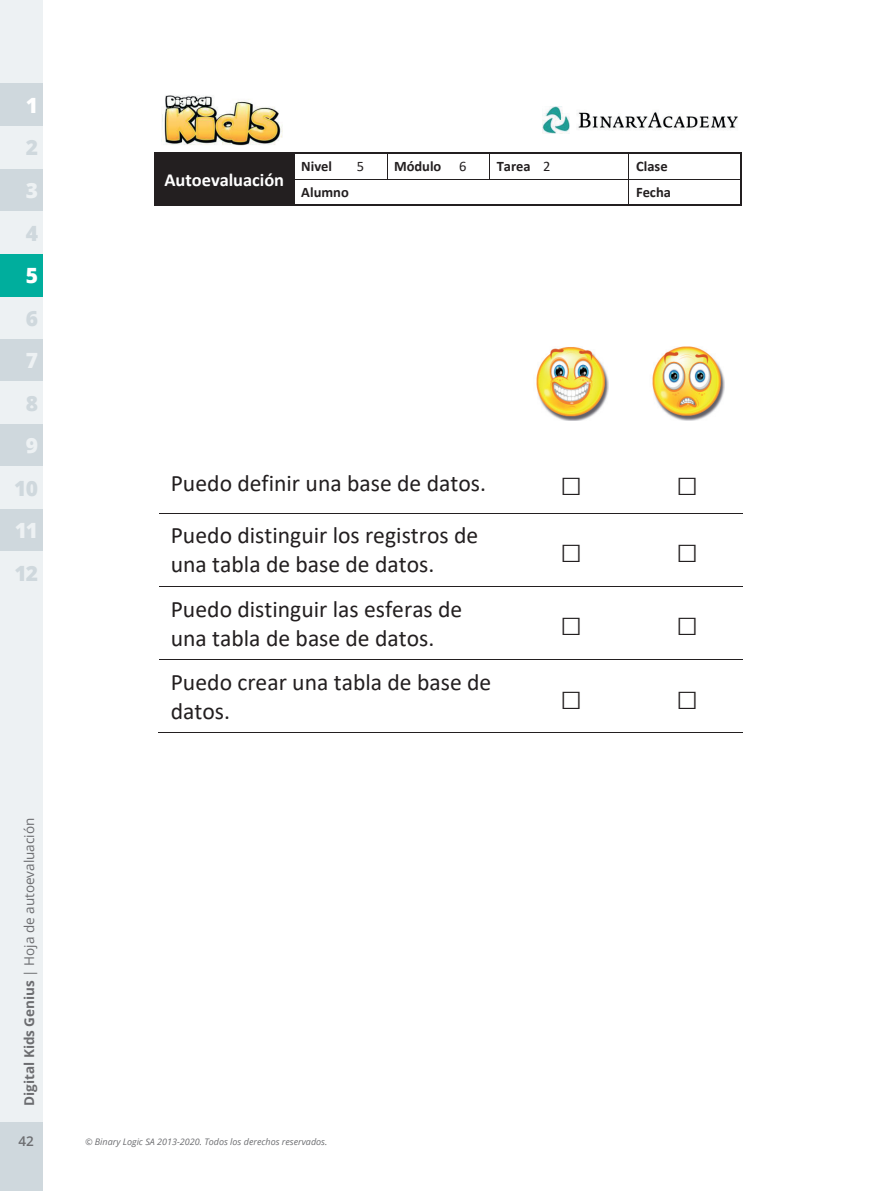
<style>
.page{position:relative;width:893px;height:1191px;background:#fff}
.page>*{position:absolute;margin:0;border:0;box-sizing:border-box;transform-origin:0 0}
.t1{font:36.75px "Calibri";color:#231f20}
.t2{font:23.7px/28.8px "Calibri";color:#231f20}
.t3{font:800 21px "Open Sans";color:#cfd8dd}
.t4{font:800 21px "Open Sans";color:#edf1f3}
.t5{font:800 21px "Open Sans";color:#fff}
.t6{font:700 18.45px "Calibri";color:#fff}
.t7{font:700 14.55px "Calibri";color:#231f20}
.t8{font:14.55px "Calibri";color:#231f20}
.t9{font:13.5px "Open Sans";color:#6c6d70}
.t10{font:600 13.5px "Open Sans";color:#6c6d70}
.t11{font:italic 9px "Open Sans";color:#6c6d70}
.s1{font-weight:700}
.s2{font-weight:400}
</style>
<div class="page">
<div style="left:0;top:0;width:43px;height:1191px;background:#edf1f3"></div>
<div style="left:0;top:84px;width:43px;height:42px;background:#cfd8dd"></div>
<div style="left:0;top:424px;width:43px;height:42px;background:#cfd8dd"></div>
<div style="left:0;top:169px;width:43px;height:42px;background:#cfd8dd"></div>
<div style="left:0;top:339px;width:43px;height:42px;background:#cfd8dd"></div>
<div style="left:0;top:509px;width:43px;height:42px;background:#cfd8dd"></div>
<div style="left:0;top:1123px;width:43px;height:68px;background:#cfd8dd"></div>
<div style="left:0;top:254px;width:43px;height:42px;background:#00ae9d"></div>
<div style="left:154px;top:154px;width:139px;height:51px;background:#231f20"></div>
<hr style="left:154px;top:152px;width:140px;height:2px;background:#231f20">
<hr style="left:154px;top:154px;width:140px;height:3px;background:#231f20">
<hr style="left:296px;top:152px;width:54px;height:2px;background:#231f20">
<hr style="left:351px;top:152px;width:36px;height:2px;background:#231f20">
<hr style="left:388px;top:152px;width:64px;height:2px;background:#231f20">
<hr style="left:453px;top:152px;width:36px;height:2px;background:#231f20">
<hr style="left:490px;top:152px;width:46px;height:2px;background:#231f20">
<hr style="left:537px;top:152px;width:92px;height:2px;background:#231f20">
<hr style="left:630px;top:152px;width:110px;height:2px;background:#231f20">
<hr style="left:295px;top:179px;width:55px;height:1px;background:#231f20">
<hr style="left:350px;top:179px;width:37px;height:1px;background:#231f20">
<svg style="left:387px;top:152px;width:1px;height:27px"></svg>
<hr style="left:387px;top:179px;width:65px;height:1px;background:#231f20">
<hr style="left:453px;top:179px;width:36px;height:1px;background:#231f20">
<svg style="left:489px;top:152px;width:1px;height:28px"></svg>
<hr style="left:490px;top:179px;width:46px;height:1px;background:#231f20">
<hr style="left:537px;top:179px;width:92px;height:1px;background:#231f20">
<hr style="left:629px;top:179px;width:56px;height:1px;background:#231f20">
<hr style="left:686px;top:179px;width:54px;height:1px;background:#231f20">
<hr style="left:154px;top:201px;width:140px;height:4px;background:#231f20">
<hr style="left:154px;top:205px;width:140px;height:1px;background:#231f20">
<svg style="left:294px;top:152px;width:2px;height:54px"></svg>
<hr style="left:295px;top:205px;width:334px;height:1px;background:#231f20">
<hr style="left:630px;top:205px;width:55px;height:1px;background:#231f20">
<hr style="left:686px;top:205px;width:54px;height:1px;background:#231f20">
<svg style="left:740px;top:152px;width:1px;height:54px"></svg>
<img style="left:162px;top:95px;width:121px;height:51px">
<img style="left:543px;top:106px;width:195px;height:28px">
<hr style="left:160px;top:513px;width:351px;height:1px;background:#231f20">
<hr style="left:512px;top:513px;width:120px;height:1px;background:#231f20">
<hr style="left:633px;top:513px;width:110px;height:1px;background:#231f20">
<hr style="left:160px;top:586px;width:351px;height:1px;background:#231f20">
<hr style="left:512px;top:586px;width:120px;height:1px;background:#231f20">
<hr style="left:633px;top:586px;width:110px;height:1px;background:#231f20">
<hr style="left:160px;top:659px;width:351px;height:1px;background:#231f20">
<hr style="left:512px;top:659px;width:120px;height:1px;background:#231f20">
<hr style="left:633px;top:659px;width:110px;height:1px;background:#231f20">
<hr style="left:159px;top:732px;width:352px;height:1px;background:#231f20">
<hr style="left:511px;top:732px;width:121px;height:1px;background:#231f20">
<hr style="left:632px;top:732px;width:111px;height:1px;background:#231f20">
<img style="left:536px;top:347px;width:72px;height:74px">
<img style="left:652px;top:346px;width:72px;height:75px">
<p class="t5" style="left:26px;top:89px;width:14px">1</p>
<p class="t3" style="left:26px;top:132px;width:14px">2</p>
<p class="t4" style="left:26px;top:174px;width:14px">3</p>
<p class="t3" style="left:26px;top:217px;width:14px">4</p>
<p class="t5" style="left:26px;top:259px;width:14px">5</p>
<p class="t3" style="left:26px;top:302px;width:14px">6</p>
<p class="t4" style="left:26px;top:344px;width:14px">7</p>
<p class="t3" style="left:26px;top:387px;width:14px">8</p>
<p class="t4" style="left:26px;top:429px;width:14px">9</p>
<p class="t3" style="left:14px;top:472px;width:25px">10</p>
<p class="t4" style="left:15px;top:514px;width:25px">11</p>
<p class="t3" style="left:15px;top:557px;width:25px">12</p>
<p class="t9" style="left:20px;top:1106px;width:290px;rotate:-90deg"><span class="s1">Digital Kids Genius</span> | Hoja de autoevaluación</p>
<p class="t6" style="left:164px;top:166px;width:121px">Autoevaluación</p>
<p class="t7" style="left:301px;top:156px;width:32px">Nivel</p>
<p class="t8" style="left:357px;top:156px;width:9px">5</p>
<p class="t7" style="left:394px;top:156px;width:74px">Módulo <span class="s2">6</span></p>
<p class="t7" style="left:497px;top:156px;width:55px">Tarea <span class="s2">2</span></p>
<p class="t7" style="left:636px;top:156px;width:33px">Clase</p>
<p class="t7" style="left:301px;top:182px;width:49px">Alumno</p>
<p class="t7" style="left:636px;top:182px;width:36px">Fecha</p>
<p class="t2" style="left:171px;top:468px;width:317px">Puedo definir una base de datos.</p>
<h1 class="t1" style="left:560px;top:458px;width:24px">□</h1>
<h1 class="t1" style="left:676px;top:458px;width:24px">□</h1>
<p class="t2" style="left:171px;top:520px;width:309px">Puedo distinguir los registros de una tabla de base de datos.</p>
<h1 class="t1" style="left:560px;top:524px;width:24px">□</h1>
<h1 class="t1" style="left:676px;top:524px;width:24px">□</h1>
<p class="t2" style="left:171px;top:594px;width:293px">Puedo distinguir las esferas de una tabla de base de datos.</p>
<p class="t2" style="left:171px;top:667px;width:322px">Puedo crear una tabla de base de datos.</p>
<h1 class="t1" style="left:560px;top:597px;width:24px">□</h1>
<h1 class="t1" style="left:676px;top:597px;width:24px">□</h1>
<h1 class="t1" style="left:560px;top:671px;width:24px">□</h1>
<h1 class="t1" style="left:676px;top:671px;width:24px">□</h1>
<p class="t10" style="left:19px;top:1131px;width:17px">42</p>
<p class="t11" style="left:85px;top:1135px;width:244px">© Binary Logic SA 2013-2020. Todos los derechos reservados.</p>
</div>
